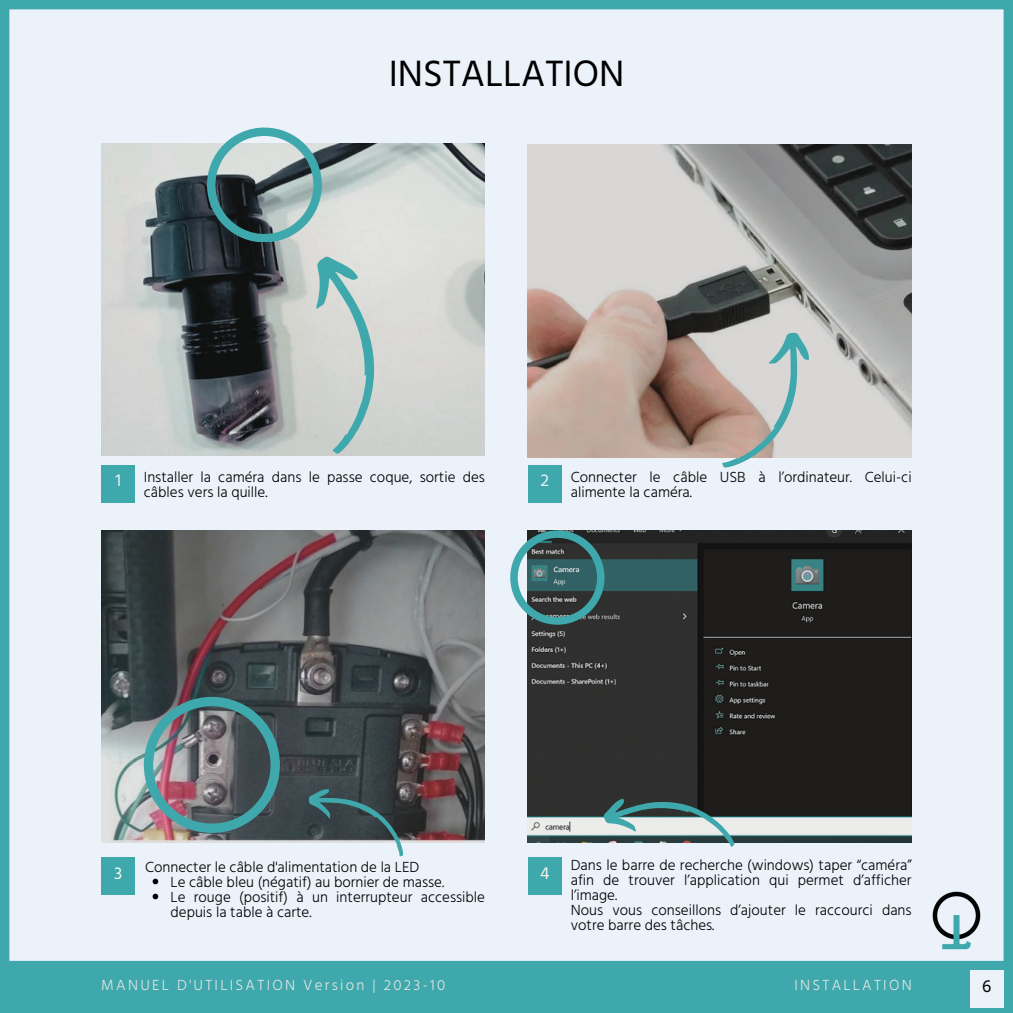
<style>
.page{position:relative;width:1013px;height:1013px;background:#fff}
.page>*{position:absolute;margin:0;border:0;box-sizing:border-box;transform-origin:0 0}
.t1{font:37.5px "Hind Jalandhar";color:#000}
.t2{font:17.5px "Hind Jalandhar";color:#ecf2fa}
.t3{font:17.5px "Hind Jalandhar";color:#f8f7f2}
.t4{font:17.5px "Hind Jalandhar";color:#000}
.t5{font:300 15px/15px "Hind Jalandhar";color:#000}
.t6{font:300 15px "Hind Jalandhar";letter-spacing:.15em;color:#e7e7e4}
</style>
<div class="page">
<div style="left:0;top:0;width:1012px;height:961px;background:#ecf2fa"></div>
<img style="left:101px;top:143px;width:384px;height:312px">
<div style="left:101px;top:465px;width:34px;height:37px;background:#3ea8ac"></div>
<div style="left:528px;top:465px;width:34px;height:37px;background:#3ea8ac"></div>
<img style="left:528px;top:145px;width:383px;height:312px">
<div style="left:0;top:961px;width:1012px;height:51px;background:#3ea8ac"></div>
<div style="left:969px;top:970px;width:34px;height:38px;background:#ecf2fa"></div>
<img style="left:926px;top:890px;width:60px;height:60px">
<img style="left:101px;top:530px;width:384px;height:312px">
<svg style="left:207px;top:127px;width:114px;height:115px;background:#7e9a9c"></svg>
<svg style="left:305px;top:250px;width:83px;height:205px;background:#c0d0cc"></svg>
<svg style="left:720px;top:325px;width:101px;height:158px;background:#c8cbc9"></svg>
<img style="left:528px;top:530px;width:383px;height:312px">
<svg style="left:510px;top:530px;width:94px;height:94px;background:#527679"></svg>
<svg style="left:601px;top:792px;width:138px;height:55px;background:#718586"></svg>
<svg style="left:153px;top:878px;width:5px;height:6px"></svg>
<svg style="left:153px;top:893px;width:5px;height:6px"></svg>
<div style="left:101px;top:857px;width:34px;height:38px;background:#3ea8ac"></div>
<div style="left:528px;top:857px;width:34px;height:38px;background:#3ea8ac"></div>
<img style="left:144px;top:697px;width:136px;height:135px">
<svg style="left:303px;top:779px;width:113px;height:78px;background:#5e6d71"></svg>
<p class="t1" style="left:389px;top:51px;width:237px">INSTALLATION</p>
<p class="t5" style="left:144px;top:469px;width:342px">Installer la caméra dans le passe coque, sortie des câbles vers la quille.</p>
<p class="t2" style="left:115px;top:470px;width:7px">1</p>
<p class="t2" style="left:540px;top:470px;width:10px">2</p>
<p class="t5" style="left:570px;top:469px;width:342px">Connecter le câble USB à l’ordinateur. Celui-ci alimente la caméra.</p>
<p class="t5" style="left:145px;top:859px;width:275px">Connecter le câble d'alimentation de la LED</p>
<p class="t3" style="left:114px;top:862px;width:10px">3</p>
<p class="t3" style="left:540px;top:862px;width:11px">4</p>
<p class="t5" style="left:171px;top:874px;width:275px">Le câble bleu (négatif) au bornier de masse.</p>
<p class="t5" style="left:171px;top:889px;width:316px">Le rouge (positif) à un interrupteur accessible depuis la table à carte.</p>
<p class="t5" style="left:570px;top:857px;width:342px;text-align:justify">Dans le barre de recherche (windows) taper “caméra” afin de trouver l’application qui permet d’afficher l’image.</p>
<p class="t5" style="left:570px;top:902px;width:342px">Nous vous conseillons d’ajouter le raccourci dans votre barre des tâches.</p>
<p class="t6" style="left:101px;top:976px;width:345px">MANUEL D'UTILISATION Version | 2023-10</p>
<p class="t6" style="left:794px;top:976px;width:119px">INSTALLATION</p>
<p class="t4" style="left:982px;top:975px;width:11px">6</p>
</div>
